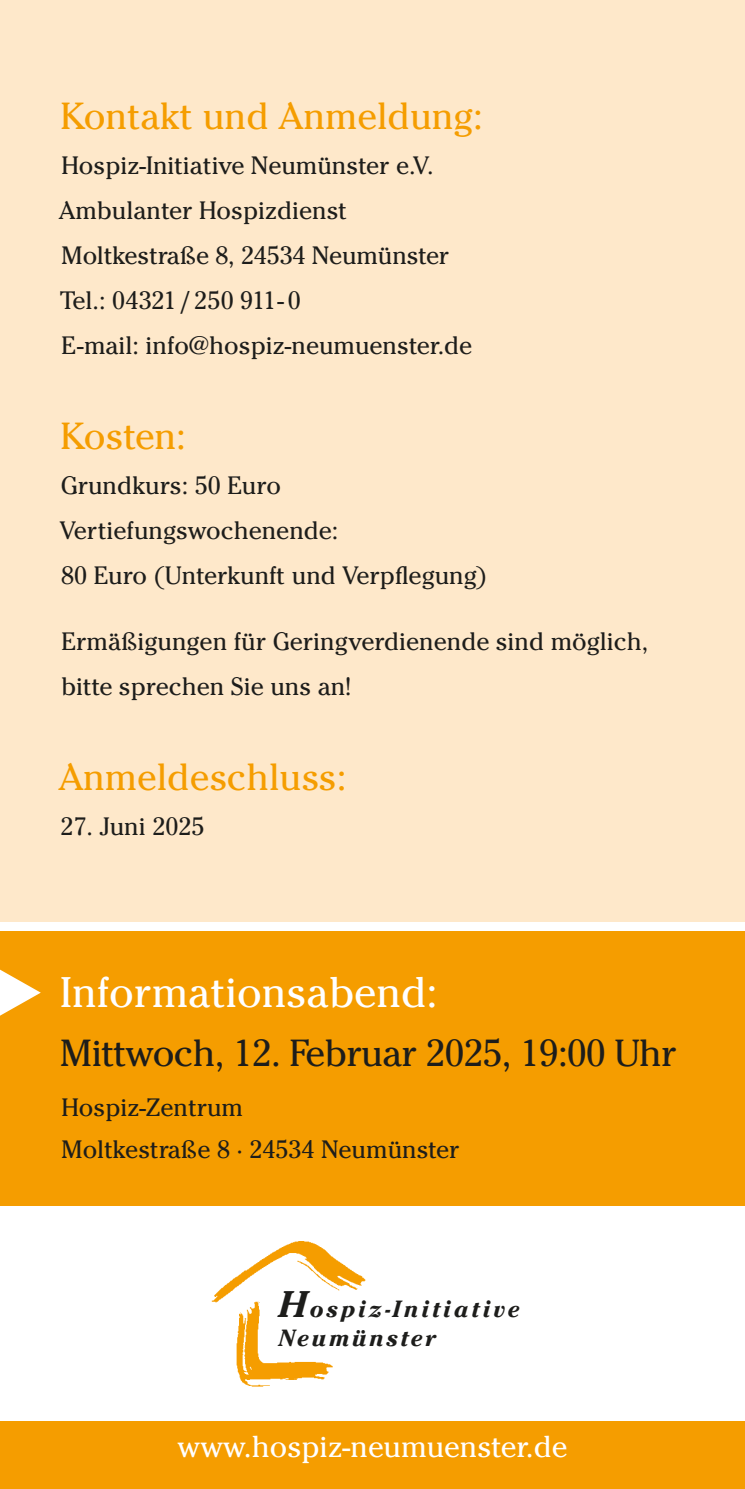
<style>
.page{position:relative;width:745px;height:1489px;background:#fff}
.page>*{position:absolute;margin:0;border:0;box-sizing:border-box;transform-origin:0 0}
.t1{font:42.5px "Cheltenham ITC Pro";color:#fff}
.t2{font:37.5px "Cheltenham ITC Pro";color:#f59d00}
.t3{font:37.5px "Cheltenham ITC Pro";letter-spacing:-.015em;color:#1d1d1b}
.t4{font:30px "Cheltenham ITC Pro";color:#fff}
.t5{font:25px/45px "Cheltenham ITC Pro";color:#1d1d1b}
.t6{font:italic 700 23.25px/29.5px "Cheltenham ITC Pro";letter-spacing:.115em;color:#1d1d1b}
.s1{font-size:36.75px}
</style>
<div class="page">
<img style="left:211px;top:1241px;width:155px;height:146px">
<div style="left:0;top:0;width:744px;height:921px;background:#fee8ca"></div>
<div style="left:0;top:1421px;width:744px;height:67px;background:#f59d00"></div>
<div style="left:0;top:930px;width:744px;height:275px;background:#f59d00"></div>
<svg style="left:0;top:969px;width:41px;height:46px"></svg>
<hr style="left:744px;top:638px;width:1px;height:567px;background:#f59d00">
<hr style="left:744px;top:1214px;width:1px;height:198px;background:#fdd090">
<hr style="left:744px;top:1421px;width:1px;height:67px;background:#f59d00">
<h2 class="t2" style="left:60px;top:93px;width:423px">Kontakt und Anmeldung:</h2>
<p class="t5" style="left:59px;top:143px;width:414px">Hospiz-Initiative Neumünster e.V.<br>Ambulanter Hospizdienst<br>Moltkestraße 8, 24534 Neumünster<br>Tel.: 04321 / 250 911- 0<br>E-mail: info@hospiz-neumuenster.de</p>
<h2 class="t2" style="left:60px;top:412px;width:127px">Kosten:</h2>
<p class="t5" style="left:60px;top:462px;width:428px">Grundkurs: 50 Euro<br>Vertiefungswochenende:<br>80 Euro (Unterkunft und Verpflegung)</p>
<p class="t5" style="left:61px;top:619px;width:588px">Ermäßigungen für Geringverdienende sind möglich, bitte sprechen Sie uns an!</p>
<h2 class="t2" style="left:58px;top:753px;width:289px">Anmeldeschluss:</h2>
<p class="t5" style="left:60px;top:803px;width:145px">27. Juni 2025</p>
<h1 class="t1" style="left:60px;top:965px;width:378px">Informationsabend:</h1>
<h2 class="t3" style="left:60px;top:1029px;width:618px">Mittwoch, 12. Februar 2025, 19:00 Uhr</h2>
<p class="t5" style="left:61px;top:1085px;width:399px;line-height:42.5px">Hospiz-Zentrum<br>Moltkestraße 8 · 24534 Neumünster</p>
<p class="t6" style="left:278px;top:1293px;width:243px"><span class="s1">H</span>ospiz-Initiative<br>Neumünster</p>
<p class="t4" style="left:177px;top:1427px;width:391px">www.hospiz-neumuenster.de</p>
</div>
